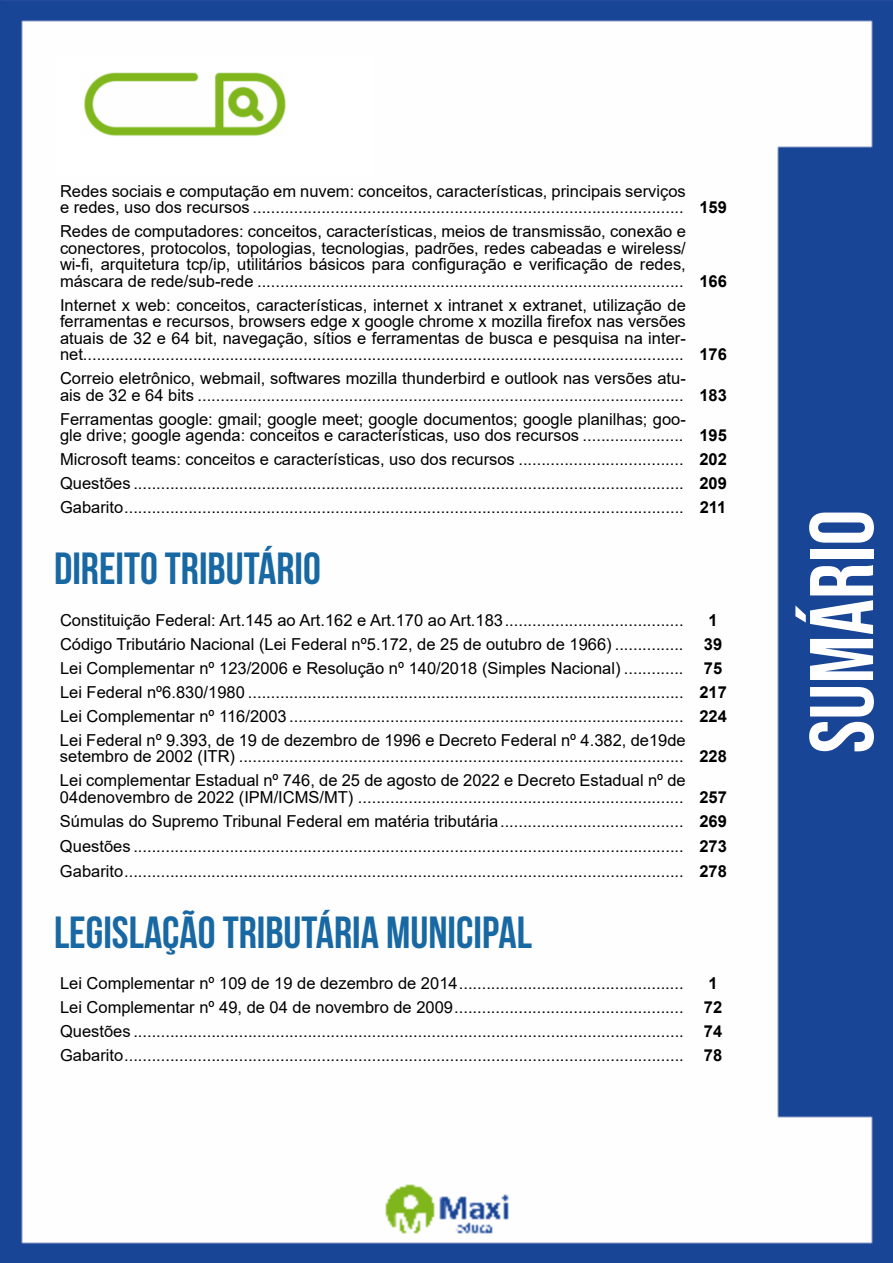
<style>
.page{position:relative;width:893px;height:1263px;background:#fff}
.page>*{position:absolute;margin:0;border:0;box-sizing:border-box;transform-origin:0 0}
.t1{font:90px "Bebas Neue";color:#fff}
.t2{font:700 45px "Bebas Neue";color:#1868a3}
.t3{font:16.5px/24px "Arial";color:#000}
.s1{font-weight:700}
</style>
<div class="page">
<img style="left:0;top:0;width:893px;height:1263px">
<div style="left:55px;top:55px;width:317px;height:121px;background:#fff"></div>
<img style="left:84px;top:72px;width:201px;height:64px">
<p class="t3" style="left:60px;top:182px;width:668px;line-height:16.5px">Redes sociais e computação em nuvem: conceitos, características, principais serviços<br>e redes, uso dos recursos .............................................................................................. <span class="s1">159</span></p>
<p class="t3" style="left:60px;top:223px;width:668px;line-height:16.5px">Redes de computadores: conceitos, características, meios de transmissão, conexão e conectores, protocolos, topologias, tecnologias, padrões, redes cabeadas e wireless/<br>wi-fi, arquitetura tcp/ip, utilitários básicos para configuração e verificação de redes, máscara de rede/sub-rede ............................................................................................. <span class="s1">166</span></p>
<p class="t3" style="left:60px;top:296px;width:668px;line-height:16.5px">Internet x web: conceitos, características, internet x intranet x extranet, utilização de ferramentas e recursos, browsers edge x google chrome x mozilla firefox nas versões atuais de 32 e 64 bit, navegação, sítios e ferramentas de busca e pesquisa na inter&shy;net................................................................................................................................... <span class="s1">176</span></p>
<p class="t3" style="left:60px;top:370px;width:668px;line-height:16.5px">Correio eletrônico, webmail, softwares mozilla thunderbird e outlook nas versões atu-<br>ais de 32 e 64 bits .......................................................................................................... <span class="s1">183</span></p>
<p class="t3" style="left:60px;top:410px;width:668px;line-height:16.5px">Ferramentas google: gmail; google meet; google documentos; google planilhas; goo-<br>gle drive; google agenda: conceitos e características, uso dos recursos ...................... <span class="s1">195</span></p>
<p class="t3" style="left:60px;top:447px;width:668px;text-align:justify">Microsoft teams: conceitos e características, uso dos recursos .................................... <span class="s1">202<br></span>Questões ........................................................................................................................ <span class="s1">209<br></span>Gabarito.......................................................................................................................... <span class="s1">211</span></p>
<h2 class="t2" style="left:54px;top:544px;width:268px">DIREITO TRIBUTÁRIO</h2>
<p class="t3" style="left:60px;top:608px;width:625px">Constituição Federal: Art.145 ao Art.162 e Art.170 ao Art.183.......................................</p>
<p class="t3" style="left:60px;top:608px;width:668px;text-indent:648px"><span class="s1">1<br></span>Código Tributário Nacional (Lei Federal nº5.172, de 25 de outubro de 1966) ............... <span class="s1">39<br></span>Lei Complementar nº 123/2006 e Resolução nº 140/2018 (Simples Nacional) ............. <span class="s1">75<br></span>Lei Federal nº6.830/1980 ............................................................................................... <span class="s1">217<br></span>Lei Complementar nº 116/2003 ...................................................................................... <span class="s1">224<br></span>Lei Federal nº 9.393, de 19 de dezembro de 1996 e Decreto Federal nº 4.382, de19de</p>
<p class="t3" style="left:60px;top:744px;width:668px">setembro de 2002 (ITR) ................................................................................................. <span class="s1">228<br></span>Lei complementar Estadual nº 746, de 25 de agosto de 2022 e Decreto Estadual nº de</p>
<p class="t3" style="left:60px;top:784px;width:668px;line-height:24.6px;text-align:justify">04denovembro de 2022 (IPM/ICMS/MT) ....................................................................... <span class="s1">257<br></span>Súmulas do Supremo Tribunal Federal em matéria tributária........................................ <span class="s1">269<br></span>Questões ........................................................................................................................ <span class="s1">273<br></span>Gabarito.......................................................................................................................... <span class="s1">278</span></p>
<h2 class="t2" style="left:54px;top:907px;width:479px">LEGISLAÇÃO TRIBUTÁRIA MUNICIPAL</h2>
<p class="t3" style="left:60px;top:971px;width:625px">Lei Complementar nº 109 de 19 de dezembro de 2014.................................................</p>
<p class="t3" style="left:60px;top:971px;width:664px;text-indent:648px"><span class="s1">1<br></span>Lei Complementar nº 49, de 04 de novembro de 2009.................................................. <span class="s1">72<br></span>Questões ........................................................................................................................ <span class="s1">74<br></span>Gabarito.......................................................................................................................... <span class="s1">78</span></p>
<h1 class="t1" style="left:791px;top:753px;width:245px;rotate:-90deg">sumário</h1>
</div>
